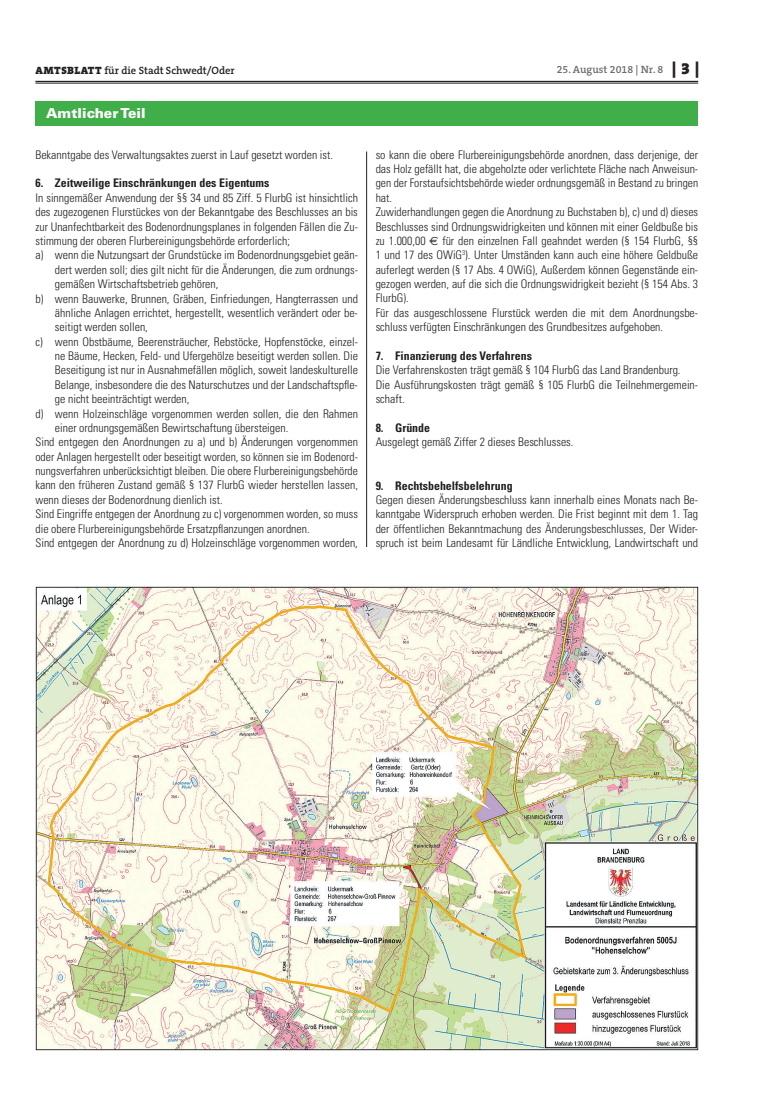
<style>
.page{position:relative;width:762px;height:1117px;background:#fff}
.page>*{position:absolute;margin:0;border:0;box-sizing:border-box;transform-origin:0 0}
.t1{font:900 13.75px "Univers";letter-spacing:.005em;color:#fff}
.t2{font:300 condensed 11.88px/14.4px "Univers";color:#231f20}
.t3{font:700 condensed 11.88px "Univers";color:#231f20}
.t4{font:600 10.62px "The Serif B W6";color:#231f20}
.t5{font:600 10.62px "The Serif B W6";color:#6c6d70}
.s1{font-family:"The Serif B W9";font-weight:900}
.s2{font-family:"The Serif B W9";font-weight:900;font-size:16.25px;color:#231f20}
.s3{font-family:"Euro Sans Std";font-weight:400;font-stretch:normal}
</style>
<div class="page">
<hr style="left:35px;top:81px;width:663px;height:1px;background:#231f20">
<hr style="left:35px;top:83px;width:663px;height:1px;background:#231f20">
<div style="left:35px;top:101px;width:663px;height:25px;background:#40ae49"></div>
<hr style="left:366px;top:151px;width:1px;height:396px;background:#231f20">
<img style="left:35px;top:586px;width:663px;height:464px">
<p class="t4" style="left:36px;top:63px;width:201px"><span class="s1">AMTSBLATT</span> für die Stadt Schwedt/Oder</p>
<p class="t5" style="left:557px;top:63px;width:144px">25. August 2018 | Nr. 8 <span class="s2">| 3 |</span></p>
<p class="t1" style="left:46px;top:104px;width:101px">Amtlicher Teil</p>
<p class="t2" style="left:35px;top:147px;width:299px">Bekanntgabe des Verwaltungsaktes zuerst in Lauf gesetzt worden ist.</p>
<p class="t3" style="left:35px;top:176px;width:235px">6. Zeitweilige Einschränkungen des Eigentums</p>
<p class="t2" style="left:35px;top:190px;width:324px">In sinngemäßer Anwendung der §§ 34 und 85 Ziff. 5 FlurbG ist hinsichtlich</p>
<p class="t2" style="left:35px;top:205px;width:324px">des zugezogenen Flurstückes von der Bekanntgabe des Beschlusses an bis</p>
<p class="t2" style="left:35px;top:219px;width:324px">zur Unanfechtbarkeit des Bodenordnungsplanes in folgenden Fällen die Zu-</p>
<p class="t2" style="left:35px;top:233px;width:256px">stimmung der oberen Flurbereinigungsbehörde erforderlich;</p>
<p class="t2" style="left:35px;top:248px;width:324px">a) wenn die Nutzungsart der Grundstücke im Bodenordnungsgebiet geän-</p>
<p class="t2" style="left:55px;top:262px;width:305px">dert werden soll; dies gilt nicht für die Änderungen, die zum ordnungs-</p>
<p class="t2" style="left:55px;top:277px;width:165px">gemäßen Wirtschaftsbetrieb gehören,</p>
<p class="t2" style="left:35px;top:291px;width:324px">b) wenn Bauwerke, Brunnen, Gräben, Einfriedungen, Hangterrassen und</p>
<p class="t2" style="left:55px;top:305px;width:304px">ähnliche Anlagen errichtet, hergestellt, wesentlich verändert oder be-</p>
<p class="t2" style="left:55px;top:320px;width:94px">seitigt werden sollen,</p>
<p class="t2" style="left:35px;top:334px;width:324px">c) wenn Obstbäume, Beerensträucher, Rebstöcke, Hopfenstöcke, einzel-</p>
<p class="t2" style="left:55px;top:348px;width:304px">ne Bäume, Hecken, Feld- und Ufergehölze beseitigt werden sollen. Die</p>
<p class="t2" style="left:55px;top:363px;width:304px">Beseitigung ist nur in Ausnahmefällen möglich, soweit landeskulturelle</p>
<p class="t2" style="left:55px;top:377px;width:304px">Belange, insbesondere die des Naturschutzes und der Landschaftspfle-</p>
<p class="t2" style="left:55px;top:392px;width:136px">ge nicht beeinträchtigt werden,</p>
<p class="t2" style="left:35px;top:406px;width:324px">d) wenn Holzeinschläge vorgenommen werden sollen, die den Rahmen</p>
<p class="t2" style="left:55px;top:420px;width:235px">einer ordnungsgemäßen Bewirtschaftung übersteigen.</p>
<p class="t2" style="left:35px;top:435px;width:324px">Sind entgegen den Anordnungen zu a) und b) Änderungen vorgenommen</p>
<p class="t2" style="left:35px;top:449px;width:324px">oder Anlagen hergestellt oder beseitigt worden, so können sie im Bodenord-</p>
<p class="t2" style="left:35px;top:463px;width:324px">nungsverfahren unberücksichtigt bleiben. Die obere Flurbereinigungsbehörde</p>
<p class="t2" style="left:35px;top:478px;width:324px">kann den früheren Zustand gemäß § 137 FlurbG wieder herstellen lassen,</p>
<p class="t2" style="left:35px;top:492px;width:189px">wenn dieses der Bodenordnung dienlich ist.</p>
<p class="t2" style="left:35px;top:506px;width:324px">Sind Eingriffe entgegen der Anordnung zu c) vorgenommen worden, so muss</p>
<p class="t2" style="left:35px;top:521px;width:276px">die obere Flurbereinigungsbehörde Ersatzpflanzungen anordnen.</p>
<p class="t2" style="left:35px;top:535px;width:324px">Sind entgegen der Anordnung zu d) Holzeinschläge vorgenommen worden,</p>
<p class="t2" style="left:376px;top:147px;width:324px">so kann die obere Flurbereinigungsbehörde anordnen, dass derjenige, der das Holz gefällt hat, die abgeholzte oder verlichtete Fläche nach Anweisun&shy;gen der Forstaufsichtsbehörde wieder ordnungsgemäß in Bestand zu bringen hat.<br>Zuwiderhandlungen gegen die Anordnung zu Buchstaben b), c) und d) dieses Beschlusses sind Ordnungswidrigkeiten und können mit einer Geldbuße bis zu 1.000,00 <span class="s3">€</span> für den einzelnen Fall geahndet werden (§ 154 FlurbG, §§ 1 und 17 des OWiG<sup>3</sup>). Unter Umständen kann auch eine höhere Geldbuße auferlegt werden (§ 17 Abs. 4 OWiG), Außerdem können Gegenstände ein&shy;gezogen werden, auf die sich die Ordnungswidrigkeit bezieht (§ 154 Abs. 3<br>FlurbG).<br>Für das ausgeschlossene Flurstück werden die mit dem Anordnungsbe&shy;schluss verfügten Einschränkungen des Grundbesitzes aufgehoben.</p>
<p class="t3" style="left:376px;top:348px;width:158px">7. Finanzierung des Verfahrens</p>
<p class="t2" style="left:376px;top:363px;width:324px">Die Verfahrenskosten trägt gemäß § 104 FlurbG das Land Brandenburg.<br>Die Ausführungskosten trägt gemäß § 105 FlurbG die Teilnehmergemein&shy;schaft.</p>
<p class="t3" style="left:376px;top:420px;width:56px">8. Gründe</p>
<p class="t2" style="left:376px;top:435px;width:199px">Ausgelegt gemäß Ziffer 2 dieses Beschlusses.</p>
<p class="t3" style="left:376px;top:478px;width:138px">9. Rechtsbehelfsbelehrung</p>
<p class="t2" style="left:376px;top:492px;width:324px;text-align:justify">Gegen diesen Änderungsbeschluss kann innerhalb eines Monats nach Be&shy;kanntgabe Widerspruch erhoben werden. Die Frist beginnt mit dem 1. Tag der öffentlichen Bekanntmachung des Änderungsbeschlusses, Der Wider&shy;spruch ist beim Landesamt für Ländliche Entwicklung, Landwirtschaft und</p>
</div>
